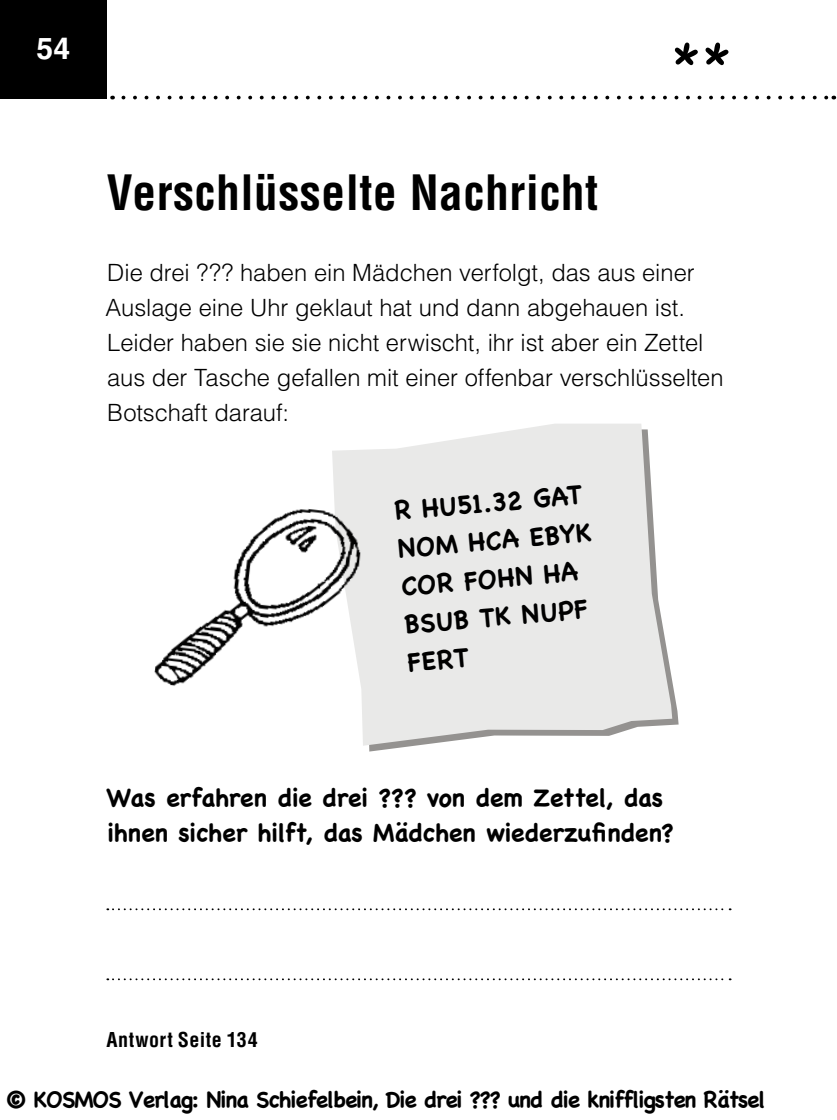
<style>
.page{position:relative;width:837px;height:1120px;background:#fff}
.page>*{position:absolute;margin:0;border:0;box-sizing:border-box;transform-origin:0 0}
.t1{font:55px "Chalkboard";color:#000}
.t2{font:700 condensed 47.5px "Helvetica";letter-spacing:.01em;color:#000}
.t3{font:700 30px "Helvetica LT Std";color:#fff}
.t4{font:700 25.75px "Chalkboard";color:#000}
.t5{font:700 25px/35px "Chalkboard";letter-spacing:-.015em;color:#000}
.t6{font:300 23.75px/35px "Helvetica LT Std";letter-spacing:-.005em;color:#000}
.t7{font:700 22.5px "Chalkboard";letter-spacing:-.05em;color:#000}
.t8{font:700 condensed 20px "Helvetica LT Std";letter-spacing:.025em;color:#000}
</style>
<div class="page">
<div style="left:0;top:0;width:106px;height:99px;background:#000"></div>
<svg style="left:123px;top:96px;width:704px;height:3px"></svg>
<svg style="left:472px;top:424px;width:200px;height:315px;background:#e7e7e6"></svg>
<img style="left:154px;top:437px;width:318px;height:309px">
<svg style="left:107px;top:908px;width:623px;height:2px"></svg>
<svg style="left:107px;top:978px;width:623px;height:2px"></svg>
<p class="t3" style="left:36px;top:31px;width:35px">54</p>
<p class="t1" style="left:672px;top:37px;width:60px">**</p>
<p class="t2" style="left:106px;top:164px;width:493px">Verschlüsselte Nachricht</p>
<p class="t6" style="left:105px;top:254px;width:619px">Die drei ??? haben ein Mädchen verfolgt, das aus einer Auslage eine Uhr geklaut hat und dann abgehauen ist.<br>Leider haben sie sie nicht erwischt, ihr ist aber ein Zettel aus der Tasche gefallen mit einer offenbar verschlüsselten Botschaft darauf:</p>
<p class="t4" style="left:393px;top:495px;width:190px;rotate:-5deg">R HU51.32 GAT</p>
<p class="t4" style="left:396px;top:533px;width:196px;rotate:-5deg">NOM HCA EBYK</p>
<p class="t4" style="left:400px;top:571px;width:179px;rotate:-5deg">COR FOHN HA</p>
<p class="t4" style="left:403px;top:609px;width:185px;rotate:-5deg">BSUB TK NUPF</p>
<p class="t4" style="left:406px;top:647px;width:63px;rotate:-5deg">FERT</p>
<p class="t5" style="left:106px;top:779px;width:568px">Was erfahren die drei ??? von dem Zettel, das ihnen sicher hilft, das Mädchen wiederzufinden?</p>
<p class="t8" style="left:106px;top:1027px;width:153px">Antwort Seite 134</p>
<p class="t7" style="left:5px;top:1086px;width:761px">© KOSMOS Verlag: Nina Schiefelbein, Die drei ??? und die kniffligsten Rätsel</p>
</div>
